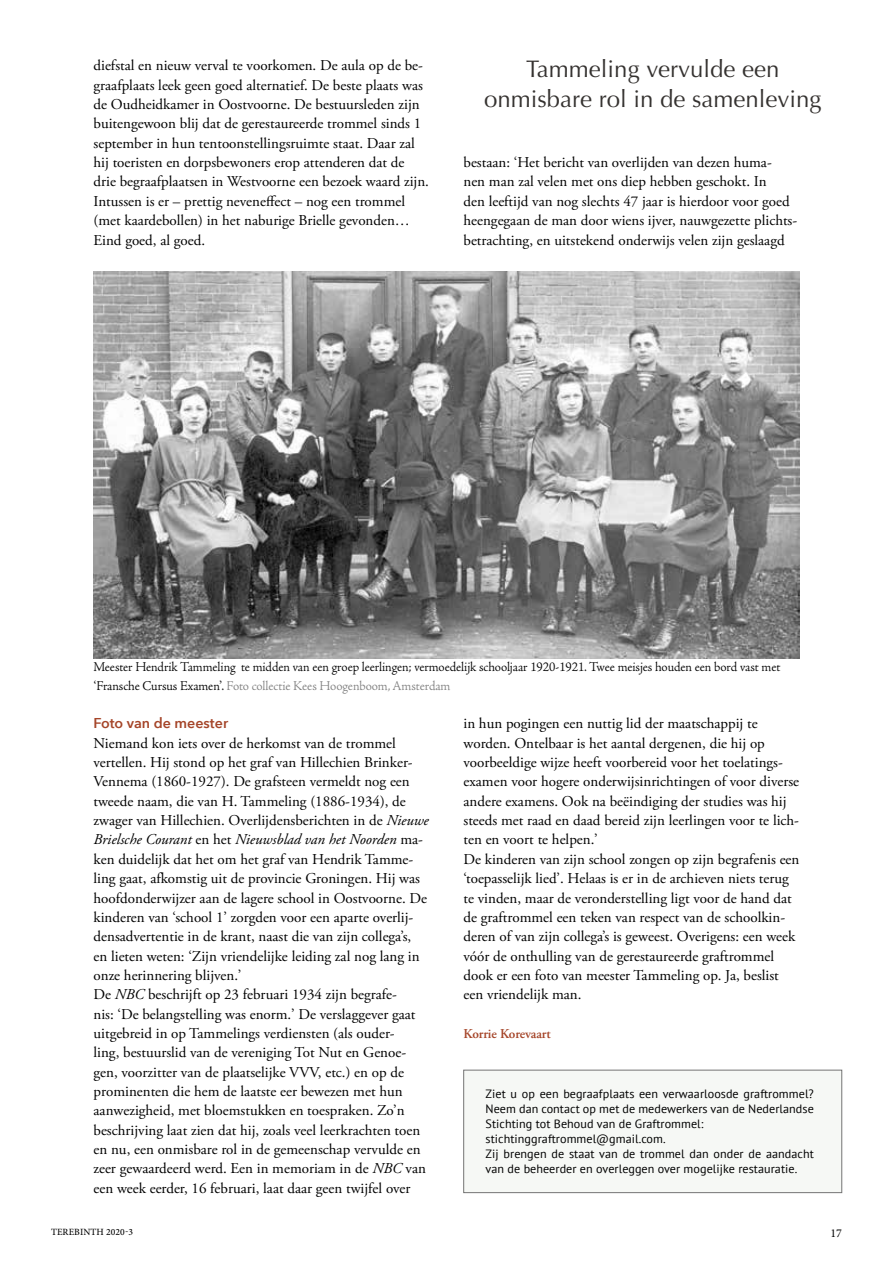
<style>
.page{position:relative;width:893px;height:1263px;background:#fff}
.page>*{position:absolute;margin:0;border:0;box-sizing:border-box;transform-origin:0 0}
.t1{font:24px/30px "Optima";color:#353230;text-align:center}
.t2{font:15px/19.4px "Adobe Garamond Pro";color:#000}
.t3{font:600 14.25px "Avenir Next";color:#a54529}
.t4{font:300 13.5px/18px "Adobe Jenson Pro";letter-spacing:-.005em;color:#000}
.t5{font:600 13.5px "Adobe Garamond Pro";letter-spacing:-.005em;color:#a54529}
.t6{font:12px/15px "PT Sans";letter-spacing:.005em;color:#000}
.t7{font:12px "Minion Pro";color:#000}
.t8{font:500 9.6px "Minion Pro";letter-spacing:.01em;color:#000}
.s1{font-family:"Adobe Garamond Pro";font-weight:400}
.s2{color:#818181}
.s3{font-style:italic}
</style>
<div class="page">
<div style="left:463px;top:1070px;width:379px;height:123px;background:#f6f8f5;border:1px solid #747474"></div>
<img style="left:94px;top:272px;width:705px;height:386px">
<p class="t2" style="left:94px;top:56px;width:337px">diefstal en nieuw verval te voorkomen. De aula op de be&shy;graafplaats leek geen goed alternatief. De beste plaats was de Oudheidkamer in Oostvoorne. De bestuursleden zijn buitengewoon blij dat de gerestaureerde trommel sinds 1 september in hun tentoonstellingsruimte staat. Daar zal hij toeristen en dorpsbewoners erop attenderen dat de drie begraafplaatsen in Westvoorne een bezoek waard zijn.<br>Intussen is er – prettig neveneffect – nog een trommel (met kaardebollen) in het naburige Brielle gevonden… Eind goed, al goed.</p>
<h1 class="t1" style="left:484px;top:54px;width:339px">Tammeling vervulde een onmisbare rol in de samenleving</h1>
<p class="t2" style="left:463px;top:153px;width:335px">bestaan: ‘Het bericht van overlijden van dezen huma-<br>nen man zal velen met ons diep hebben geschokt. In<br>den leeftijd van nog slechts 47 jaar is hierdoor voor goed heengegaan de man door wiens ijver, nauwgezette plichts&shy;betrachting, en uitstekend onderwijs velen zijn geslaagd</p>
<p class="t4" style="left:94px;top:658px;width:688px">Meester Hendrik Tammeling te midden van een groep leerlingen; vermoedelijk schooljaar 1920-1921. Twee meisjes houden een bord vast met <span class="s1">‘</span>Fransche Cursus Examen<span class="s1">’</span>. <span class="s2">Foto collectie Kees Hoogenboom, Amsterdam</span></p>
<p class="t3" style="left:94px;top:711px;width:136px">Foto van de meester</p>
<p class="t2" style="left:94px;top:734px;width:337px">Niemand kon iets over de herkomst van de trommel vertellen. Hij stond op het graf van Hillechien Brinker-Vennema (1860-1927). De grafsteen vermeldt nog een tweede naam, die van H. Tammeling (1886-1934), de zwager van Hillechien. Overlijdensberichten in de <span class="s3">Nieuwe Brielsche Courant</span> en het <span class="s3">Nieuwsblad van het Noorden</span> ma&shy;ken duidelijk dat het om het graf van Hendrik Tamme&shy;ling gaat, afkomstig uit de provincie Groningen. Hij was hoofdonderwijzer aan de lagere school in Oostvoorne. De kinderen van ‘school 1’ zorgden voor een aparte overlij&shy;densadvertentie in de krant, naast die van zijn collega’s, en lieten weten: ‘Zijn vriendelijke leiding zal nog lang in onze herinnering blijven.’<br>De <span class="s3">NBC</span> beschrijft op 23 februari 1934 zijn begrafe-<br>nis: ‘De belangstelling was enorm.’ De verslaggever gaat uitgebreid in op Tammelings verdiensten (als ouder-<br>ling, bestuurslid van de vereniging Tot Nut en Genoe&shy;gen, voorzitter van de plaatselijke VVV, etc.) en op de prominenten die hem de laatste eer bewezen met hun aanwezigheid, met bloemstukken en toespraken. Zo’n beschrijving laat zien dat hij, zoals veel leerkrachten toen en nu, een onmisbare rol in de gemeenschap vervulde en zeer gewaardeerd werd. Een in memoriam in de <span class="s3">NBC</span> van een week eerder, 16 februari, laat daar geen twijfel over</p>
<p class="t2" style="left:463px;top:714px;width:337px">in hun pogingen een nuttig lid der maatschappij te worden. Ontelbaar is het aantal dergenen, die hij op voorbeeldige wijze heeft voorbereid voor het toelatings&shy;examen voor hogere onderwijsinrichtingen of voor diverse andere examens. Ook na beëindiging der studies was hij steeds met raad en daad bereid zijn leerlingen voor te lich&shy;ten en voort te helpen.’<br>De kinderen van zijn school zongen op zijn begrafenis een ‘toepasselijk lied’. Helaas is er in de archieven niets terug te vinden, maar de veronderstelling ligt voor de hand dat de graftrommel een teken van respect van de schoolkin&shy;deren of van zijn collega’s is geweest. Overigens: een week vóór de onthulling van de gerestaureerde graftrommel dook er een foto van meester Tammeling op. Ja, beslist een vriendelijk man.</p>
<p class="t5" style="left:463px;top:1026px;width:89px">Korrie Korevaart</p>
<p class="t6" style="left:486px;top:1085px;width:330px">Ziet u op een begraafplaats een verwaarloosde graftrommel?<br>Neem dan contact op met de medewerkers van de Nederlandse Stichting tot Behoud van de Graftrommel: stichtinggraftrommel@gmail.com.<br>Zij brengen de staat van de trommel dan onder de aandacht van de beheerder en overleggen over mogelijke restauratie.</p>
<p class="t8" style="left:51px;top:1225px;width:83px">TEREBINTH 2020-3</p>
<p class="t7" style="left:830px;top:1225px;width:13px">17</p>
</div>
